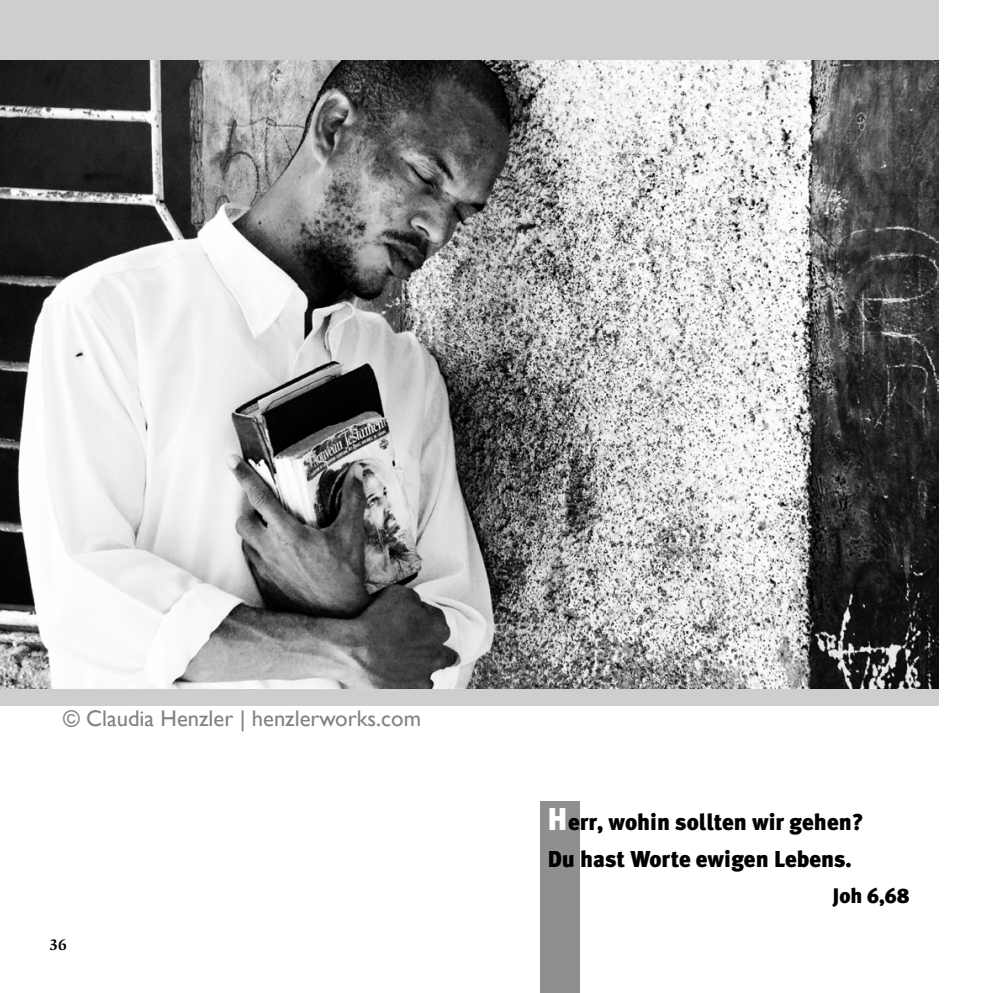
<style>
.page{position:relative;width:993px;height:993px;background:#fff}
.page>*{position:absolute;margin:0;border:0;box-sizing:border-box;transform-origin:0 0}
.t1{font:900 22.93px/36.8px "Meta Plus";color:#000}
.t2{font:22.57px "Gill Sans";color:#828281}
.t3{font:900 21px "Meta Plus";color:#000}
.t4{font:700 15.92px "Slimbach";color:#000}
.s1{font-size:31.5px;color:#fff}
</style>
<div class="page">
<div style="left:539px;top:801px;width:40px;height:191px;background:#8f8f8f"></div>
<div style="left:0;top:0;width:938px;height:704px;background:#cdcece"></div>
<img style="left:0;top:61px;width:938px;height:627px">
<p class="t2" style="left:63px;top:705px;width:359px">© Claudia Henzler | henzlerworks.com</p>
<p class="t4" style="left:50px;top:935px;width:19px">36</p>
<p class="t1" style="left:547px;top:803px;width:318px"><span class="s1">H</span>err, wohin sollten wir gehen?<br>Du hast Worte ewigen Lebens.</p>
<p class="t3" style="left:832px;top:883px;width:79px">Joh 6,68</p>
</div>
